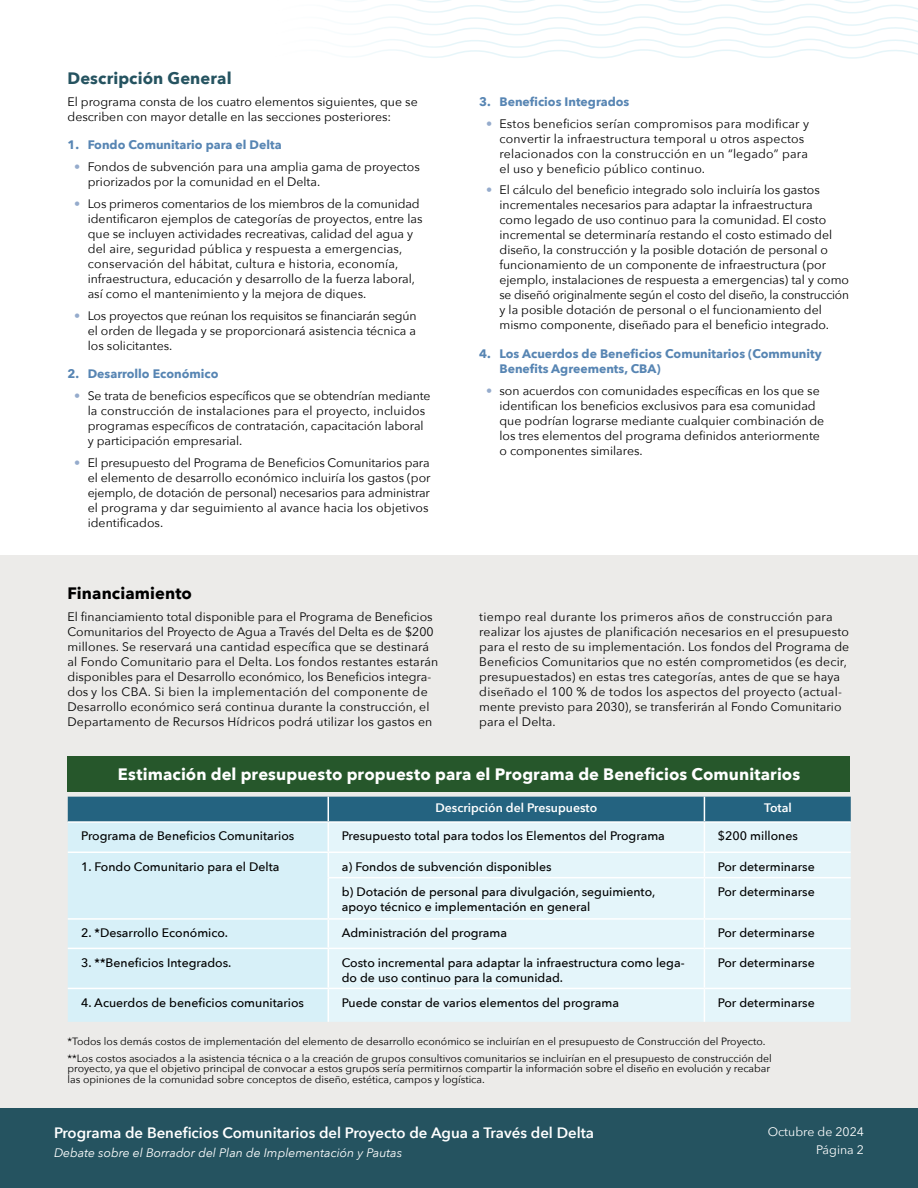
<style>
.page{position:relative;width:918px;height:1188px;background:#fff}
.page>*{position:absolute;margin:0;border:0;box-sizing:border-box;transform-origin:0 0}
.t1{font:700 16.5px "Avenir Next";letter-spacing:.005em;color:#fff}
.t2{font:700 16.5px "Avenir Next";letter-spacing:.005em;color:#255360}
.t3{font:700 16.5px "Avenir Next";letter-spacing:.005em;color:#000}
.t4{font:600 15px "Avenir Next";color:#fff}
.body{font:12.3px/15px "Avenir Next";color:#000}
.body-2{font:500 12.3px/15px "Avenir Next";color:#000}
.t5{font:700 12.3px/15px "Avenir Next";color:#5785b3}
.t6{font:italic 12.3px "Avenir Next";color:#fff}
.numbered_list{font:600 12.3px "Avenir Next";color:#fff}
.body-3{font:12.3px "Avenir Next";color:#fff}
.body-4{font:10.5px/10.5px "Avenir Next";color:#000}
.s1{color:#95abcc}
</style>
<div class="page">
<div style="left:0;top:555px;width:918px;height:553px;background:#ecebe9"></div>
<svg style="left:353px;top:0;width:565px;height:58px"></svg>
<div style="left:68px;top:756px;width:782px;height:36px;background:#26572b"></div>
<div style="left:68px;top:878px;width:260px;height:144px;background:#d7f0f8"></div>
<div style="left:329px;top:878px;width:522px;height:144px;background:#e4f5fa"></div>
<svg style="left:68px;top:797px;width:783px;height:81px;background:#a7c7d4"></svg>
<hr style="left:328px;top:878px;width:1px;height:40px;background:#fff">
<hr style="left:704px;top:878px;width:1px;height:40px;background:#fff">
<svg style="left:328px;top:920px;width:1px;height:28px"></svg>
<svg style="left:704px;top:920px;width:1px;height:28px"></svg>
<hr style="left:328px;top:949px;width:1px;height:39px;background:#fff">
<hr style="left:704px;top:949px;width:1px;height:39px;background:#fff">
<hr style="left:328px;top:989px;width:1px;height:33px;background:#fff">
<hr style="left:704px;top:989px;width:1px;height:33px;background:#fff">
<hr style="left:68px;top:852px;width:260px;height:1px;background:#fff">
<hr style="left:328px;top:852px;width:376px;height:1px;background:#fff">
<hr style="left:704px;top:852px;width:147px;height:1px;background:#fff">
<hr style="left:68px;top:918px;width:260px;height:2px;background:#fff">
<hr style="left:328px;top:918px;width:376px;height:2px;background:#fff">
<hr style="left:704px;top:918px;width:147px;height:2px;background:#fff">
<hr style="left:68px;top:948px;width:260px;height:1px;background:#fff">
<hr style="left:328px;top:948px;width:376px;height:1px;background:#fff">
<hr style="left:704px;top:948px;width:147px;height:1px;background:#fff">
<hr style="left:68px;top:988px;width:260px;height:1px;background:#fff">
<hr style="left:328px;top:988px;width:376px;height:1px;background:#fff">
<hr style="left:704px;top:988px;width:147px;height:1px;background:#fff">
<hr style="left:329px;top:877px;width:375px;height:1px;background:#fff">
<hr style="left:704px;top:877px;width:147px;height:1px;background:#fff">
<div style="left:0;top:1108px;width:918px;height:80px;background:#255360"></div>
<h3 class="t2" style="left:68px;top:64px;width:166px">Descripción General</h3>
<p class="body" style="left:68px;top:93px;width:352px">El programa consta de los cuatro elementos siguientes, que se describen con mayor detalle en las secciones posteriores:</p>
<p class="t5" style="left:68px;top:137px;width:216px">1. Fondo Comunitario para el Delta</p>
<p class="body" style="left:88px;top:159px;width:334px;text-indent:-14px"><span class="s1">•</span> Fondos de subvención para una amplia gama de proyectos priorizados por la comunidad en el Delta.</p>
<p class="body" style="left:88px;top:195px;width:336px;text-indent:-14px"><span class="s1">•</span> Los primeros comentarios de los miembros de la comunidad identificaron ejemplos de categorías de proyectos, entre las que se incluyen actividades recreativas, calidad del agua y del aire, seguridad pública y respuesta a emergencias, conservación del hábitat, cultura e historia, economía, infraestructura, educación y desarrollo de la fuerza laboral, así como el mantenimiento y la mejora de diques.</p>
<p class="body" style="left:88px;top:307px;width:330px;text-align:justify;text-indent:-14px"><span class="s1">•</span> Los proyectos que reúnan los requisitos se financiarán según el orden de llegada y se proporcionará asistencia técnica a los solicitantes.</p>
<p class="t5" style="left:68px;top:366px;width:153px">2. Desarrollo Económico</p>
<p class="body" style="left:88px;top:387px;width:344px;text-indent:-14px"><span class="s1">•</span> Se trata de beneficios específicos que se obtendrían mediante la construcción de instalaciones para el proyecto, incluidos programas específicos de contratación, capacitación laboral y participación empresarial.</p>
<p class="body" style="left:88px;top:454px;width:344px;text-indent:-14px"><span class="s1">•</span> El presupuesto del Programa de Beneficios Comunitarios para el elemento de desarrollo económico incluiría los gastos (por ejemplo, de dotación de personal) necesarios para administrar el programa y dar seguimiento al avance hacia los objetivos identificados.</p>
<p class="t5" style="left:479px;top:94px;width:152px">3. Beneficios Integrados</p>
<p class="body" style="left:500px;top:115px;width:311px;text-indent:-14px"><span class="s1">•</span> Estos beneficios serían compromisos para modificar y convertir la infraestructura temporal u otros aspectos relacionados con la construcción en un “legado” para el uso y beneficio público continuo.</p>
<p class="body" style="left:499px;top:182px;width:351px;text-indent:-13px"><span class="s1">•</span> El cálculo del beneficio integrado solo incluiría los gastos incrementales necesarios para adaptar la infraestructura<br>como legado de uso continuo para la comunidad. El costo incremental se determinaría restando el costo estimado del diseño, la construcción y la posible dotación de personal o funcionamiento de un componente de infraestructura (por ejemplo, instalaciones de respuesta a emergencias) tal y como se diseñó originalmente según el costo del diseño, la construcción y la posible dotación de personal o el funcionamiento del mismo componente, diseñado para el beneficio integrado.</p>
<p class="t5" style="left:500px;top:346px;width:324px;text-indent:-20px">4. Los Acuerdos de Beneficios Comunitarios (Community<br>Benefits Agreements, CBA)</p>
<p class="body" style="left:500px;top:382px;width:326px;text-indent:-14px"><span class="s1">•</span> son acuerdos con comunidades específicas en los que se identifican los beneficios exclusivos para esa comunidad que podrían lograrse mediante cualquier combinación de los tres elementos del programa definidos anteriormente o componentes similares.</p>
<h3 class="t3" style="left:68px;top:579px;width:126px">Financiamiento</h3>
<p class="body" style="left:68px;top:609px;width:372px">El financiamiento total disponible para el Programa de Beneficios Comunitarios del Proyecto de Agua a Través del Delta es de $200 millones. Se reservará una cantidad específica que se destinará al Fondo Comunitario para el Delta. Los fondos restantes estarán disponibles para el Desarrollo económico, los Beneficios integra&shy;dos y los CBA. Si bien la implementación del componente de Desarrollo económico será continua durante la construcción, el Departamento de Recursos Hídricos podrá utilizar los gastos en</p>
<p class="body" style="left:479px;top:609px;width:372px">tiempo real durante los primeros años de construcción para realizar los ajustes de planificación necesarios en el presupuesto para el resto de su implementación. Los fondos del Programa de Beneficios Comunitarios que no estén comprometidos (es decir, presupuestados) en estas tres categorías, antes de que se haya diseñado el 100 % de todos los aspectos del proyecto (actual&shy;mente previsto para 2030), se transferirán al Fondo Comunitario para el Delta.</p>
<h3 class="t1" style="left:118px;top:760px;width:684px">Estimación del presupuesto propuesto para el Programa de Beneficios Comunitarios</h3>
<p class="numbered_list" style="left:435px;top:797px;width:163px">Descripción del Presupuesto</p>
<p class="numbered_list" style="left:764px;top:797px;width:29px">Total</p>
<p class="body-2" style="left:81px;top:828px;width:215px">Programa de Beneficios Comunitarios</p>
<p class="body-2" style="left:342px;top:828px;width:325px">Presupuesto total para todos los Elementos del Programa</p>
<p class="body-2" style="left:718px;top:828px;width:82px">$200 millones</p>
<p class="body-2" style="left:81px;top:858px;width:200px">1. Fondo Comunitario para el Delta</p>
<p class="body-2" style="left:342px;top:858px;width:211px">a) Fondos de subvención disponibles</p>
<p class="body-2" style="left:718px;top:858px;width:98px">Por determinarse</p>
<p class="body-2" style="left:342px;top:884px;width:315px">b) Dotación de personal para divulgación, seguimiento, apoyo técnico e implementación en general</p>
<p class="body-2" style="left:718px;top:884px;width:98px">Por determinarse</p>
<p class="body-2" style="left:81px;top:925px;width:148px">2. *Desarrollo Económico.</p>
<p class="body-2" style="left:342px;top:925px;width:167px">Administración del programa</p>
<p class="body-2" style="left:718px;top:925px;width:98px">Por determinarse</p>
<p class="body-2" style="left:81px;top:954px;width:152px">3. **Beneficios Integrados.</p>
<p class="body-2" style="left:342px;top:954px;width:344px">Costo incremental para adaptar la infraestructura como lega&shy;do de uso continuo para la comunidad.</p>
<p class="body-2" style="left:718px;top:954px;width:98px">Por determinarse</p>
<p class="body-2" style="left:81px;top:995px;width:224px">4. Acuerdos de beneficios comunitarios</p>
<p class="body-2" style="left:342px;top:995px;width:279px">Puede constar de varios elementos del programa</p>
<p class="body-2" style="left:718px;top:995px;width:98px">Por determinarse</p>
<p class="body-4" style="left:68px;top:1035px;width:699px">*Todos los demás costos de implementación del elemento de desarrollo económico se incluirían en el presupuesto de Construcción del Proyecto.</p>
<p class="body-4" style="left:68px;top:1053px;width:706px">**Los costos asociados a la asistencia técnica o a la creación de grupos consultivos comunitarios se incluirían en el presupuesto de construcción del proyecto, ya que el objetivo principal de convocar a estos grupos sería permitirnos compartir la información sobre el diseño en evolución y recabar las opiniones de la comunidad sobre conceptos de diseño, estética, campos y logística.</p>
<p class="t4" style="left:54px;top:1120px;width:542px">Programa de Beneficios Comunitarios del Proyecto de Agua a Través del Delta</p>
<p class="t6" style="left:54px;top:1142px;width:350px">Debate sobre el Borrador del Plan de Implementación y Pautas</p>
<p class="body-3" style="left:768px;top:1121px;width:98px">Octubre de 2024</p>
<p class="body-3" style="left:816px;top:1140px;width:49px">Página 2</p>
</div>
